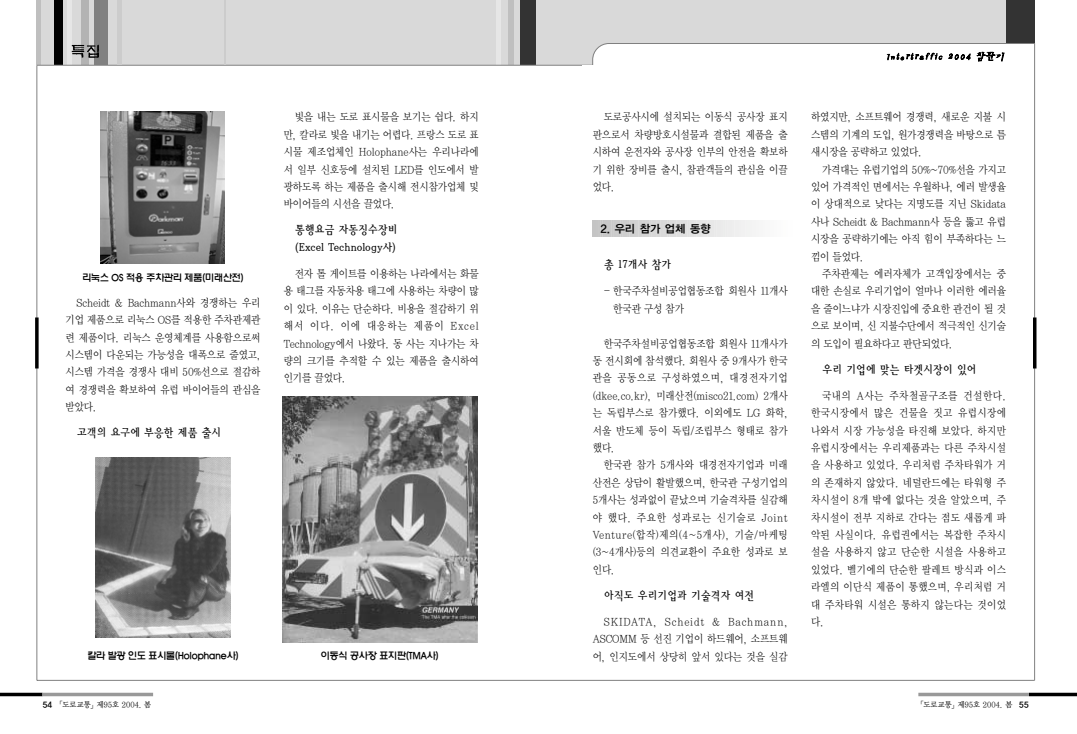
<style>
.page{position:relative;width:1077px;height:734px;background:#fff}
.page>*{position:absolute;margin:0;border:0;box-sizing:border-box;transform-origin:0 0}
.t1{font:11.5px/17.4px "Y Mj O24";letter-spacing:-.05em;color:#000;scale:.9 1}
.t2{font:11px/17.4px "Y Mj O12";letter-spacing:-.07em;color:#000;text-align:justify;scale:.9 1}
.t3{font:11px "YGO14";letter-spacing:-.07em;color:#000}
.t4{font:500 10px "HY Wul Nun";letter-spacing:-.065em;color:#000;scale:.95 1}
.t5{font:italic 10px "Blue L";color:#000;scale:1.1 1}
.t6{font:8px "Y Mj O13";letter-spacing:-.065em;color:#000;scale:.95 1}
.s1{font-family:"YGO14"}
</style>
<div class="page">
<hr style="left:918px;top:693px;width:111px;height:3px;background:#999">
<hr style="left:1029px;top:693px;width:48px;height:3px;background:#000">
<hr style="left:0;top:693px;width:42px;height:3px;background:#000">
<hr style="left:42px;top:693px;width:111px;height:3px;background:#999">
<hr style="left:37px;top:65px;width:1px;height:615px;background:#808080">
<hr style="left:37px;top:680px;width:998px;height:1px;background:#808080">
<div style="left:37px;top:0;width:997px;height:65px;background:#d9d9d9"></div>
<div style="left:520px;top:0;width:16px;height:65px;background:#333"></div>
<div style="left:94px;top:0;width:14px;height:65px;background:#808080"></div>
<div style="left:54px;top:0;width:9px;height:65px;background:#000"></div>
<div style="left:82px;top:0;width:7px;height:65px;background:#b3b3b3"></div>
<div style="left:508px;top:0;width:6px;height:65px;background:#bfbfbf"></div>
<hr style="left:68px;top:0;width:4px;height:65px;background:#e6e6e6">
<hr style="left:497px;top:0;width:4px;height:65px;background:#e6e6e6">
<hr style="left:37px;top:0;width:4px;height:65px;background:#bfbfbf">
<img style="left:71px;top:44px;width:28px;height:15px">
<hr style="left:37px;top:65px;width:998px;height:1px;background:#808080">
<hr style="left:118px;top:0;width:4px;height:65px;background:#ccc">
<hr style="left:224px;top:0;width:2px;height:65px;background:#ccc">
<svg style="left:35px;top:318px;width:4px;height:50px"></svg>
<div style="left:1006px;top:0;width:29px;height:65px;background:#333"></div>
<div style="left:593px;top:44px;width:459px;height:39px;background:#fff;border-radius:16px"></div>
<div style="left:592px;top:43px;width:460px;height:41px;border:1px solid #808080;border-radius:16px"></div>
<div style="left:583px;top:66px;width:488px;height:22px;background:#fff"></div>
<div style="left:1023px;top:44px;width:39px;height:51px;background:#fff"></div>
<div style="left:1035px;top:35px;width:35px;height:60px;background:#fff"></div>
<hr style="left:1034px;top:43px;width:1px;height:637px;background:#808080">
<hr style="left:1033px;top:318px;width:3px;height:50px;background:#000">
<img style="left:101px;top:112px;width:124px;height:151px">
<img style="left:95px;top:457px;width:135px;height:181px">
<img style="left:282px;top:397px;width:195px;height:246px">
<svg style="left:592px;top:221px;width:164px;height:15px;background:#ddd"></svg>
<p class="t4" style="left:82px;top:273px;width:172px">리눅스 OS 적용 주차관리 제품(미래산전)</p>
<p class="t2" style="left:65px;top:294px;width:219px;text-indent:11px">Scheidt &amp; Bachmann사와 경쟁하는 우리 기업 제품으로 리눅스 OS를 적용한 주차관제관 련 제품이다. 리눅스 운영체계를 사용함으로써 시스템이 다운되는 가능성을 대폭으로 줄였고, 시스템 가격을 경쟁사 대비 50%선으로 절감하 여 경쟁력을 확보하여 유럽 바이어들의 관심을 받았다.</p>
<p class="t1" style="left:77px;top:425px;width:163px">고객의 요구에 부응한 제품 출시</p>
<p class="t2" style="left:283px;top:109px;width:219px;text-indent:11px">빛을 내는 도로 표시물을 보기는 쉽다. 하지 만, 칼라로 빛을 내기는 어렵다. 프랑스 도로 표 시물 제조업체인 Holophane사는 우리나라에 서 일부 신호등에 설치된 LED를 인도에서 발 광하도록 하는 제품을 출시해 전시참가업체 및 바이어들의 시선을 끌었다.</p>
<p class="t1" style="left:295px;top:222px;width:116px">통행요금 자동징수장비 (Excel Technology사)</p>
<p class="t2" style="left:283px;top:266px;width:219px;text-indent:11px">전자 톨 게이트를 이용하는 나라에서는 화물 용 태그를 자동차용 태그에 사용하는 차량이 많 이 있다. 이유는 단순하다. 비용을 절감하기 위 해서 이다. 이에 대응하는 제품이 Excel Technology에서 나왔다. 동 사는 지나가는 차 량의 크기를 추적할 수 있는 제품을 출시하여 인기를 끌었다.</p>
<p class="t4" style="left:87px;top:652px;width:161px">칼라 발광 인도 표시물(Holophane사)</p>
<p class="t4" style="left:320px;top:651px;width:126px">이동식 공사장 표지판(TMA사)</p>
<p class="t2" style="left:592px;top:109px;width:219px;text-indent:11px">도로공사시에 설치되는 이동식 공사장 표지 판으로서 차량방호시설물과 결합된 제품을 출 시하여 운전자와 공사장 인부의 안전을 확보하 기 위한 장비를 출시, 참관객들의 관심을 이끌 었다.</p>
<p class="t3" style="left:600px;top:223px;width:112px">2. 우리 참가 업체 동향</p>
<p class="t1" style="left:604px;top:257px;width:77px">총 17개사 참가</p>
<p class="t2" style="left:613px;top:283px;width:196px;text-indent:-10px">- 한국주차설비공업협동조합 회원사 11개사 한국관 구성 참가</p>
<p class="t2" style="left:592px;top:335px;width:219px;text-indent:11px">한국주차설비공업협동조합 회원사 11개사가 동 전시회에 참석했다. 회원사 중 9개사가 한국 관을 공동으로 구성하였으며, 대경전자기업 (dkee.co.kr), 미래산전(misco21.com) 2개사 는 독립부스로 참가했다. 이외에도 LG 화학, 서울 반도체 등이 독립/조립부스 형태로 참가 했다.</p>
<p class="t2" style="left:592px;top:457px;width:219px;text-indent:11px">한국관 참가 5개사와 대경전자기업과 미래 산전은 상담이 활발했으며, 한국관 구성기업의 5개사는 성과없이 끝났으며 기술격차를 실감해 야 했다. 주요한 성과로는 신기술로 Joint Venture(합작)제의(4~5개사), 기술/마케팅 (3~4개사)등의 의견교환이 주요한 성과로 보 인다.</p>
<p class="t1" style="left:604px;top:587px;width:169px">아직도 우리기업과 기술격자 여전</p>
<p class="t2" style="left:592px;top:614px;width:219px;text-indent:11px">SKIDATA, Scheidt &amp; Bachmann, ASCOMM 등 선진 기업이 하드웨어, 소프트웨 어, 인지도에서 상당히 앞서 있다는 것을 실감</p>
<p class="t5" style="left:885px;top:52px;width:113px">Intertraffic 2004 참관기</p>
<p class="t2" style="left:811px;top:109px;width:219px">하였지만, 소프트웨어 경쟁력, 새로운 지불 시 스템의 기계의 도입, 원가경쟁력을 바탕으로 틈 새시장을 공략하고 있었다.</p>
<p class="t2" style="left:811px;top:161px;width:219px;text-indent:11px">가격대는 유럽기업의 50%~70%선을 가지고 있어 가격적인 면에서는 우월하나, 에러 발생율 이 상대적으로 낮다는 지명도를 지닌 Skidata 사나 Scheidt &amp; Bachmann사 등을 뚫고 유럽 시장을 공략하기에는 아직 힘이 부족하다는 느 낌이 들었다.</p>
<p class="t2" style="left:811px;top:266px;width:219px;text-indent:11px">주차관제는 에러자체가 고객입장에서는 중 대한 손실로 우리기업이 얼마나 이러한 에러율 을 줄이느냐가 시장진입에 중요한 관건이 될 것 으로 보이며, 신 지불수단에서 적극적인 신기술 의 도입이 필요하다고 판단되었다.</p>
<p class="t1" style="left:822px;top:361px;width:173px">우리 기업에 맞는 타겟시장이 있어</p>
<p class="t2" style="left:811px;top:387px;width:219px;text-indent:11px">국내의 A사는 주차철골구조를 건설한다. 한국시장에서 많은 건물을 짓고 유럽시장에 나와서 시장 가능성을 타진해 보았다. 하지만 유럽시장에서는 우리제품과는 다른 주차시설 을 사용하고 있었다. 우리처럼 주차타워가 거 의 존재하지 않았다. 네덜란드에는 타워형 주 차시설이 8개 밖에 없다는 것을 알았으며, 주 차시설이 전부 지하로 간다는 점도 새롭게 파 악된 사실이다. 유럽권에서는 복잡한 주차시 설을 사용하지 않고 단순한 시설을 사용하고 있었다. 벨기에의 단순한 팔레트 방식과 이스 라엘의 이단식 제품이 통했으며, 우리처럼 거 대 주차타워 시설은 통하지 않는다는 것이었 다.</p>
<p class="t6" style="left:43px;top:701px;width:116px"><span class="s1">54</span> 「도로교통」제95호 2004. 봄</p>
<p class="t6" style="left:916px;top:701px;width:120px">「도로교통」제95호 2004. 봄 <span class="s1">55</span></p>
</div>
